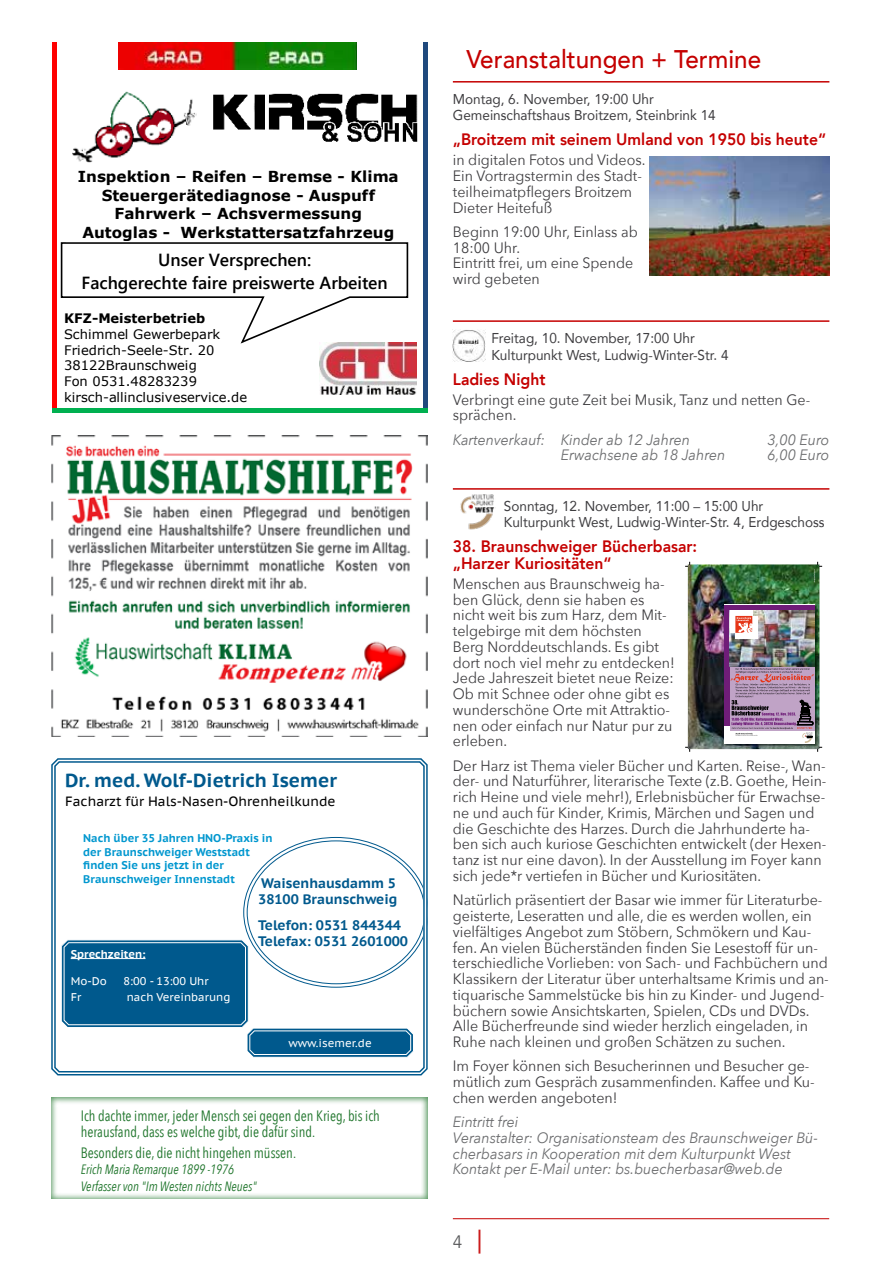
<style>
.page{position:relative;width:893px;height:1263px;background:#fff}
.page>*{position:absolute;margin:0;border:0;box-sizing:border-box;transform-origin:0 0}
.t1{font:500 25.5px "Avenir";color:#c50000;scale:.95 1}
.t2{font:700 19.05px "PT Sans Caption";color:#00598d}
.t3{font:18px "Avenir";color:#555658;scale:.95 1}
.t4{font:600 17.55px/23px "Segoe UI";color:#000;text-align:center}
.t5{font:800 16.5px/16.5px "Avenir";color:#c50000;scale:.95 1}
.t6{font:700 15.15px/18.6px "Verdana";color:#000;text-align:center}
.t7{font:15px/15.8px "Avenir Next";color:#3e3d40;scale:.95 1}
.t8{font:italic 15px/15.8px "Avenir Next";color:#6b6c6e;scale:.95 1}
.t9{font:15px/16.5px "Avenir Next Condensed";color:#1f752b;scale:.95 1}
.t10{font:14.25px/16.5px "Avenir";color:#3e3d40;scale:.95 1}
.t11{font:700 13.8px/16.5px "PT Sans Caption";color:#00598d}
.t12{font:italic 13.5px/16.2px "Avenir Next Condensed";color:#1f752b;scale:.95 1}
.t13{font:13.5px "PT Sans Caption";color:#000}
.t14{font:13.05px/15.9px "Verdana";letter-spacing:.005em;color:#000}
.t15{font:700 13.05px "Verdana";color:#000}
.t16{font:700 11.25px/13.5px "PT Sans Caption";color:#0097cf}
.t17{font:11.25px "PT Sans Caption";color:#fff}
.t18{font:700 11.25px "PT Sans Caption";color:#fff}
.s1{font-family:"Arial";font-size:25.5px;color:#cb1a1a}
</style>
<div class="page">
<hr style="left:453px;top:1218px;width:376px;height:1px;background:#c50000">
<hr style="left:453px;top:81px;width:376px;height:2px;background:#c50000">
<hr style="left:453px;top:320px;width:376px;height:2px;background:#c50000">
<hr style="left:453px;top:488px;width:376px;height:2px;background:#c50000">
<img style="left:453px;top:330px;width:33px;height:32px">
<img style="left:460px;top:494px;width:35px;height:36px">
<img style="left:650px;top:156px;width:179px;height:119px">
<img style="left:688px;top:564px;width:131px;height:185px">
<div style="left:724px;top:605px;width:90px;height:121px;background:#6f1d78"></div>
<img style="left:730px;top:610px;width:84px;height:57px">
<div style="left:730px;top:610px;width:22px;height:23px;background:#fff"></div>
<div style="left:735px;top:616px;width:23px;height:22px;background:#fff"></div>
<svg style="left:735px;top:616px;width:17px;height:17px"></svg>
<svg style="left:685px;top:562px;width:5px;height:5px"></svg>
<svg style="left:685px;top:747px;width:5px;height:5px"></svg>
<svg style="left:814px;top:562px;width:8px;height:20px"></svg>
<svg style="left:730px;top:668px;width:92px;height:84px"></svg>
<svg style="left:51px;top:758px;width:377px;height:317px;background:#518db1"></svg>
<svg style="left:53px;top:760px;width:372px;height:314px"></svg>
<div style="left:52px;top:43px;width:5px;height:268px;background:#f00"></div>
<hr style="left:423px;top:43px;width:4px;height:268px;background:#1f497d">
<svg style="left:423px;top:311px;width:4px;height:3px"></svg>
<div style="left:52px;top:315px;width:5px;height:83px;background:#f00"></div>
<hr style="left:423px;top:315px;width:4px;height:83px;background:#1f497d">
<svg style="left:52px;top:398px;width:5px;height:15px"></svg>
<div style="left:57px;top:408px;width:366px;height:5px;background:#00b050"></div>
<svg style="left:423px;top:398px;width:4px;height:15px"></svg>
<svg style="left:52px;top:242px;width:357px;height:102px"></svg>
<img style="left:72px;top:91px;width:124px;height:72px">
<img style="left:319px;top:342px;width:98px;height:53px">
<img style="left:213px;top:93px;width:204px;height:49px">
<img style="left:118px;top:43px;width:238px;height:27px">
<img style="left:51px;top:436px;width:377px;height:300px">
<div style="left:50px;top:1096px;width:378px;height:104px;background:#1f752b;opacity:.75"></div>
<p class="t6" style="left:78px;top:167px;width:322px">Inspektion – Reifen – Bremse - Klima Steuergerätediagnose - Auspuff Fahrwerk – Achsvermessung Autoglas - Werkstattersatzfahrzeug</p>
<p class="t4" style="left:82px;top:246px;width:308px">Unser Versprechen:<br>Fachgerechte faire preiswerte Arbeiten</p>
<p class="t15" style="left:64px;top:309px;width:143px">KFZ-Meisterbetrieb</p>
<p class="t14" style="left:64px;top:326px;width:185px">Schimmel Gewerbepark<br>Friedrich-Seele-Str. 20<br>38122Braunschweig<br>Fon 0531.48283239 kirsch-allinclusiveservice.de</p>
<p class="t2" style="left:65px;top:767px;width:273px">Dr. med. Wolf-Dietrich Isemer</p>
<p class="t13" style="left:65px;top:792px;width:272px">Facharzt für Hals-Nasen-Ohrenheilkunde</p>
<p class="t16" style="left:83px;top:831px;width:191px">Nach über 35 Jahren HNO-Praxis in der Braunschweiger Weststadt finden Sie uns jetzt in der<br>Braunschweiger Innenstadt</p>
<p class="t11" style="left:258px;top:874px;width:141px">Waisenhausdamm 5<br>38100 Braunschweig</p>
<p class="t11" style="left:258px;top:916px;width:151px">Telefon: 0531 844344<br>Telefax: 0531 2601000</p>
<p class="t18" style="left:71px;top:946px;width:76px">Sprechzeiten:</p>
<p class="t17" style="left:71px;top:973px;width:38px">Mo-Do</p>
<p class="t17" style="left:124px;top:973px;width:87px">8:00 - 13:00 Uhr</p>
<p class="t17" style="left:71px;top:990px;width:12px">Fr</p>
<p class="t17" style="left:127px;top:990px;width:105px">nach Vereinbarung</p>
<p class="t17" style="left:288px;top:1036px;width:85px">www.isemer.de</p>
<p class="t9" style="left:81px;top:1107px;width:316px">Ich dachte immer, jeder Mensch sei gegen den Krieg, bis ich herausfand, dass es welche gibt, die dafür sind.</p>
<p class="t9" style="left:81px;top:1144px;width:228px">Besonders die, die nicht hingehen müssen.</p>
<p class="t12" style="left:81px;top:1161px;width:187px">Erich Maria Remarque 1899 -1976<br>Verfasser von "Im Westen nichts Neues"</p>
<h1 class="t1" style="left:466px;top:37px;width:312px">Veranstaltungen + Termine</h1>
<p class="t10" style="left:453px;top:90px;width:278px">Montag, 6. November, 19:00 Uhr<br>Gemeinschaftshaus Broitzem, Steinbrink 14</p>
<p class="t5" style="left:453px;top:131px;width:394px">„Broitzem mit seinem Umland von 1950 bis heute“</p>
<p class="t7" style="left:453px;top:152px;width:204px">in digitalen Fotos und Videos.<br>Ein Vortragstermin des Stadt&shy;teilheimatpflegers Broitzem<br>Dieter Heitefuß</p>
<p class="t7" style="left:453px;top:223px;width:196px">Beginn 19:00 Uhr, Einlass ab<br>18:00 Uhr.<br>Eintritt frei, um eine Spende wird gebeten</p>
<p class="t10" style="left:491px;top:329px;width:251px">Freitag, 10. November, 17:00 Uhr<br>Kulturpunkt West, Ludwig-Winter-Str. 4</p>
<p class="t5" style="left:453px;top:371px;width:99px">Ladies Night</p>
<p class="t7" style="left:453px;top:391px;width:378px">Verbringt eine gute Zeit bei Musik, Tanz und netten Ge&shy;sprächen.</p>
<p class="t8" style="left:453px;top:431px;width:251px">Kartenverkauf: Kinder ab 12 Jahren</p>
<p class="t8" style="left:768px;top:431px;width:67px">3,00 Euro</p>
<p class="t8" style="left:561px;top:447px;width:175px">Erwachsene ab 18 Jahren</p>
<p class="t8" style="left:768px;top:447px;width:67px">6,00 Euro</p>
<p class="t10" style="left:504px;top:497px;width:339px">Sonntag, 12. November, 11:00 – 15:00 Uhr<br>Kulturpunkt West, Ludwig-Winter-Str. 4, Erdgeschoss</p>
<p class="t5" style="left:453px;top:538px;width:259px">38. Braunschweiger Bücherbasar: „Harzer Kuriositäten“</p>
<p class="t7" style="left:453px;top:575px;width:235px">Menschen aus Braunschweig ha&shy;ben Glück, denn sie haben es nicht weit bis zum Harz, dem Mit&shy;telgebirge mit dem höchsten<br>Berg Norddeutschlands. Es gibt dort noch viel mehr zu entdecken!<br>Jede Jahreszeit bietet neue Reize:<br>Ob mit Schnee oder ohne gibt es wunderschöne Orte mit Attraktio&shy;nen oder einfach nur Natur pur zu erleben.</p>
<p class="t7" style="left:453px;top:757px;width:395px">Der Harz ist Thema vieler Bücher und Karten. Reise-, Wan&shy;der- und Naturführer, literarische Texte (z.B. Goethe, Hein&shy;rich Heine und viele mehr!), Erlebnisbücher für Erwachse&shy;ne und auch für Kinder, Krimis, Märchen und Sagen und die Geschichte des Harzes. Durch die Jahrhunderte ha&shy;ben sich auch kuriose Geschichten entwickelt (der Hexen&shy;tanz ist nur eine davon). In der Ausstellung im Foyer kann sich jede*r vertiefen in Bücher und Kuriositäten.</p>
<p class="t7" style="left:453px;top:891px;width:397px">Natürlich präsentiert der Basar wie immer für Literaturbe&shy;geisterte, Leseratten und alle, die es werden wollen, ein vielfältiges Angebot zum Stöbern, Schmökern und Kau&shy;fen. An vielen Bücherständen finden Sie Lesestoff für un&shy;terschiedliche Vorlieben: von Sach- und Fachbüchern und Klassikern der Literatur über unterhaltsame Krimis und an&shy;tiquarische Sammelstücke bis hin zu Kinder- und Jugend&shy;büchern sowie Ansichtskarten, Spielen, CDs und DVDs.<br>Alle Bücherfreunde sind wieder herzlich eingeladen, in Ruhe nach kleinen und großen Schätzen zu suchen.</p>
<p class="t7" style="left:453px;top:1057px;width:382px">Im Foyer können sich Besucherinnen und Besucher ge&shy;mütlich zum Gespräch zusammenfinden. Kaffee und Ku&shy;chen werden angeboten!</p>
<p class="t8" style="left:453px;top:1113px;width:386px">Eintritt frei<br>Veranstalter: Organisationsteam des Braunschweiger Bü&shy;cherbasars in Kooperation mit dem Kulturpunkt West Kontakt per E-Mail unter: bs.buecherbasar@web.de</p>
<p class="t3" style="left:453px;top:1230px;width:33px">4 <span class="s1">|</span></p>
</div>
